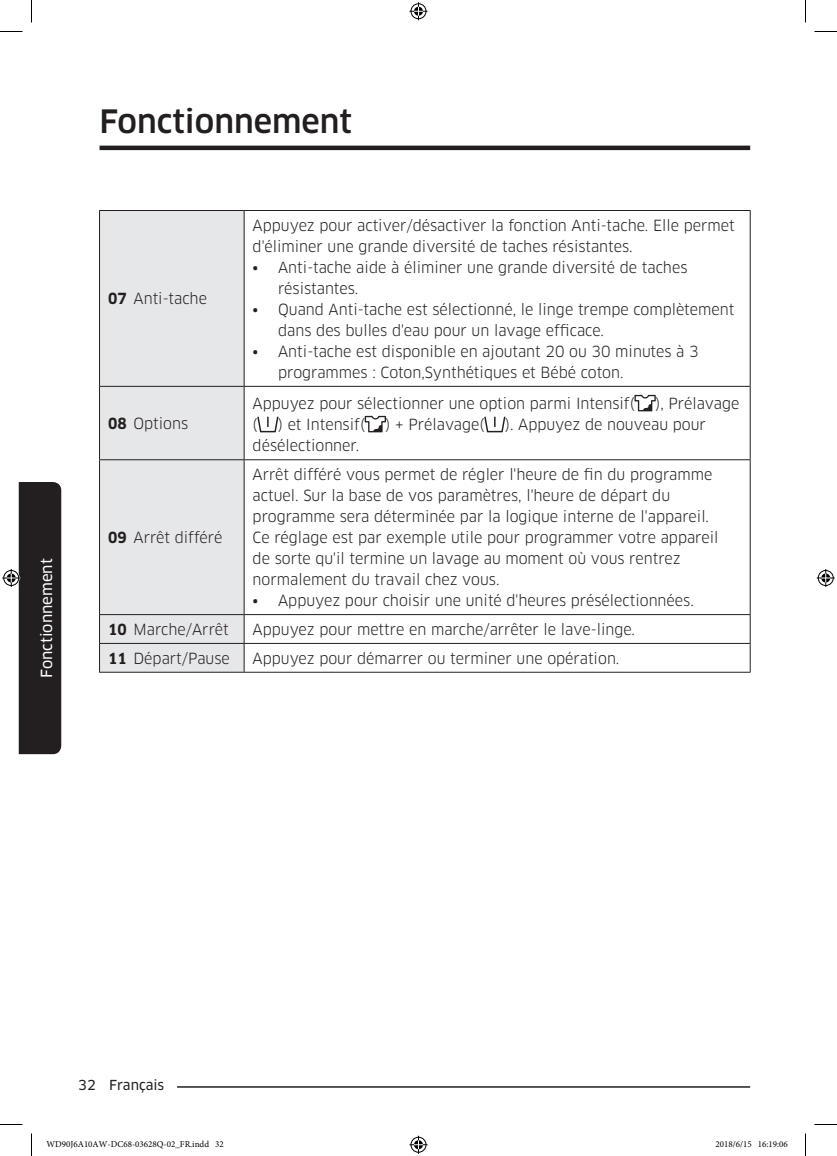
<style>
.page{position:relative;width:837px;height:1156px;background:#fff}
.page>*{position:absolute;margin:0;border:0;box-sizing:border-box;transform-origin:0 0}
.t1{font:500 31.5px "Samsung Clan Pro";color:#231f20}
.t2{font:15px/21px "Samsung Clan Pro";color:#231f20}
.t3{font:15px "Samsung Clan Pro News";color:#fff}
.t4{font:13.5px "Samsung Clan Pro News";color:#231f20}
.t5{font:9px "Minion Pro";color:#000}
.s1{font-weight:700}
.s2{font-family:"Samsung Clan Pro News"}
</style>
<div class="page">
<hr style="left:100px;top:1086px;width:650px;height:1px;background:#231f20">
<div style="left:78px;top:1077px;width:99px;height:15px;background:#fff"></div>
<hr style="left:100px;top:146px;width:650px;height:4px;background:#231f20">
<svg style="left:100px;top:211px;width:144px;height:461px;background:#e4e5e7"></svg>
<hr style="left:99px;top:210px;width:145px;height:1px;background:#231f20">
<hr style="left:99px;top:211px;width:1px;height:175px;background:#231f20">
<hr style="left:244px;top:210px;width:506px;height:1px;background:#231f20">
<hr style="left:244px;top:211px;width:1px;height:175px;background:#231f20">
<hr style="left:750px;top:211px;width:1px;height:175px;background:#231f20">
<hr style="left:99px;top:386px;width:145px;height:1px;background:#231f20">
<hr style="left:99px;top:387px;width:1px;height:72px;background:#231f20">
<hr style="left:244px;top:386px;width:506px;height:1px;background:#231f20">
<hr style="left:244px;top:387px;width:1px;height:72px;background:#231f20">
<hr style="left:750px;top:387px;width:1px;height:72px;background:#231f20">
<hr style="left:99px;top:459px;width:145px;height:1px;background:#231f20">
<hr style="left:99px;top:460px;width:1px;height:154px;background:#231f20">
<hr style="left:244px;top:459px;width:506px;height:1px;background:#231f20">
<hr style="left:244px;top:460px;width:1px;height:154px;background:#231f20">
<hr style="left:750px;top:460px;width:1px;height:154px;background:#231f20">
<hr style="left:99px;top:614px;width:145px;height:1px;background:#231f20">
<hr style="left:244px;top:614px;width:506px;height:1px;background:#231f20">
<hr style="left:99px;top:643px;width:145px;height:1px;background:#231f20">
<svg style="left:99px;top:615px;width:1px;height:57px"></svg>
<hr style="left:244px;top:643px;width:506px;height:1px;background:#231f20">
<svg style="left:244px;top:615px;width:1px;height:57px"></svg>
<svg style="left:750px;top:615px;width:1px;height:57px"></svg>
<hr style="left:99px;top:672px;width:145px;height:1px;background:#231f20">
<hr style="left:244px;top:672px;width:506px;height:1px;background:#231f20">
<svg style="left:634px;top:395px;width:22px;height:16px"></svg>
<svg style="left:257px;top:417px;width:21px;height:15px"></svg>
<svg style="left:365px;top:416px;width:21px;height:16px"></svg>
<svg style="left:484px;top:417px;width:21px;height:15px"></svg>
<svg style="left:0;top:31px;width:22px;height:1px"></svg>
<svg style="left:814px;top:31px;width:23px;height:1px"></svg>
<svg style="left:0;top:1124px;width:22px;height:1px"></svg>
<svg style="left:814px;top:1124px;width:23px;height:1px"></svg>
<svg style="left:31px;top:0;width:1px;height:22px"></svg>
<svg style="left:31px;top:1133px;width:1px;height:23px"></svg>
<svg style="left:805px;top:0;width:1px;height:22px"></svg>
<svg style="left:805px;top:1133px;width:1px;height:23px"></svg>
<svg style="left:409px;top:2px;width:18px;height:18px"></svg>
<svg style="left:409px;top:1136px;width:18px;height:18px"></svg>
<svg style="left:2px;top:482px;width:59px;height:272px"></svg>
<svg style="left:817px;top:569px;width:18px;height:18px"></svg>
<h1 class="t1" style="left:100px;top:103px;width:254px">Fonctionnement</h1>
<p class="t3" style="left:38px;top:678px;width:121px;rotate:-90deg">Fonctionnement</p>
<p class="t2" style="left:108px;top:288px;width:100px"><span class="s1">07</span> Anti-tache</p>
<p class="t2" style="left:108px;top:413px;width:82px"><span class="s1">08</span> Options</p>
<p class="t2" style="left:108px;top:527px;width:116px"><span class="s1">09</span> Arrêt différé</p>
<p class="t2" style="left:253px;top:215px;width:483px">Appuyez pour activer/désactiver la fonction Anti-tache. Elle permet d'éliminer une grande diversité de taches résistantes.</p>
<p class="t2" style="left:278px;top:257px;width:411px;text-indent:-26px"><span class="s2">•</span> Anti-tache aide à éliminer une grande diversité de taches résistantes.</p>
<p class="t2" style="left:278px;top:299px;width:458px;text-indent:-26px"><span class="s2">•</span> Quand Anti-tache est sélectionné, le linge trempe complètement dans des bulles d'eau pour un lavage efficace.</p>
<p class="t2" style="left:278px;top:341px;width:422px;text-indent:-26px"><span class="s2">•</span> Anti-tache est disponible en ajoutant 20 ou 30 minutes à 3 programmes : Coton,Synthétiques et Bébé coton.</p>
<p class="t2" style="left:253px;top:393px;width:383px">Appuyez pour sélectionner une option parmi Intensif(</p>
<p class="t2" style="left:656px;top:393px;width:85px">), Prélavage</p>
<p class="t2" style="left:253px;top:414px;width:6px">(</p>
<p class="t2" style="left:278px;top:414px;width:88px">) et Intensif(</p>
<p class="t2" style="left:386px;top:414px;width:100px">) + Prélavage(</p>
<p class="t2" style="left:505px;top:414px;width:202px">). Appuyez de nouveau pour</p>
<p class="t2" style="left:253px;top:435px;width:108px">désélectionner.</p>
<p class="t2" style="left:253px;top:464px;width:467px">Arrêt différé vous permet de régler l'heure de fin du programme actuel. Sur la base de vos paramètres, l'heure de départ du programme sera déterminée par la logique interne de l'appareil.<br>Ce réglage est par exemple utile pour programmer votre appareil de sorte qu'il termine un lavage au moment où vous rentrez normalement du travail chez vous.</p>
<p class="t2" style="left:253px;top:590px;width:443px"><span class="s2">•</span> Appuyez pour choisir une unité d'heures présélectionnées.</p>
<p class="t2" style="left:108px;top:619px;width:122px"><span class="s1">10</span> Marche/Arrêt</p>
<p class="t2" style="left:253px;top:619px;width:384px">Appuyez pour mettre en marche/arrêter le lave-linge.</p>
<p class="t2" style="left:108px;top:648px;width:123px"><span class="s1">11</span> Départ/Pause</p>
<p class="t2" style="left:253px;top:648px;width:368px">Appuyez pour démarrer ou terminer une opération.</p>
<p class="t4" style="left:78px;top:1077px;width:88px">32 Français</p>
<p class="t5" style="left:46px;top:1138px;width:179px">WD90J6A10AW-DC68-03628Q-02_FR.indd 32</p>
<p class="t5" style="left:715px;top:1138px;width:74px">2018/6/15 16:19:06</p>
</div>
